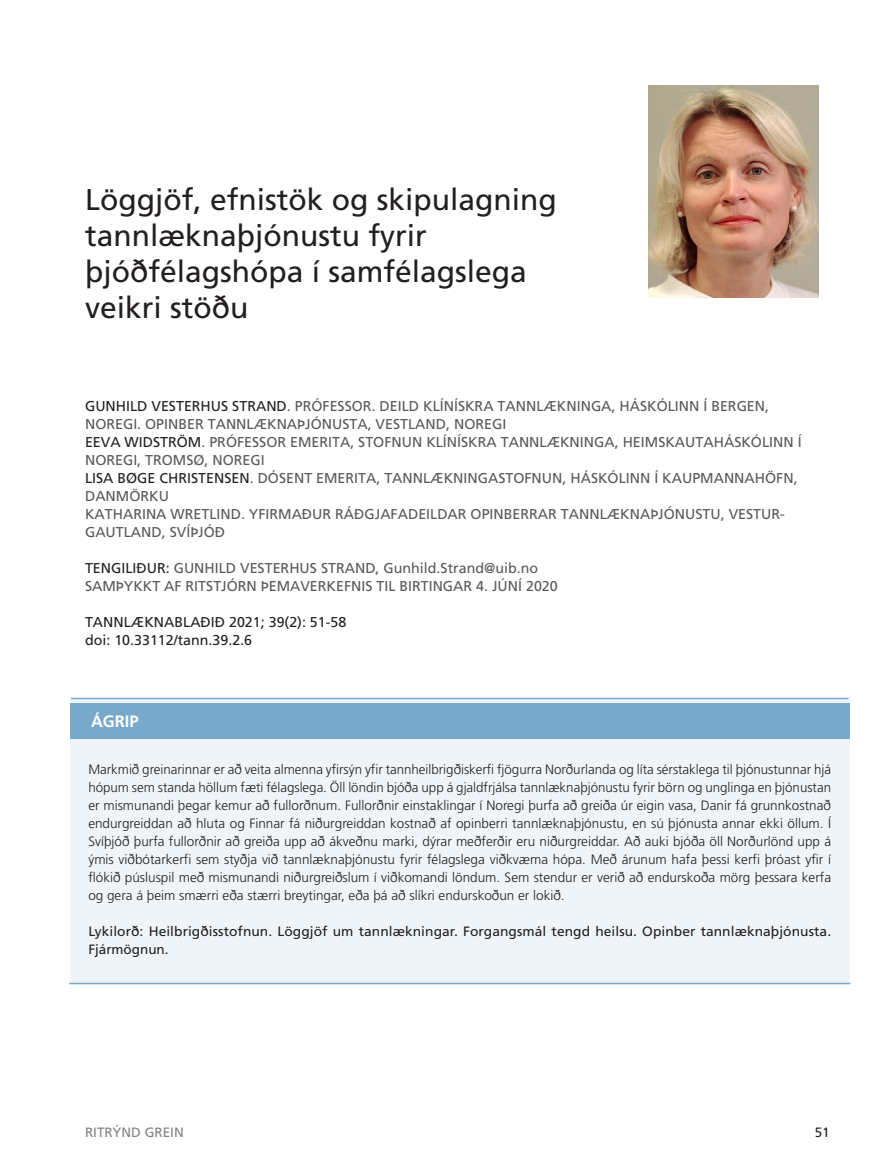
<style>
.page{position:relative;width:893px;height:1170px;background:#fff}
.page>*{position:absolute;margin:0;border:0;box-sizing:border-box;transform-origin:0 0}
.t1{font:30px/36px "Frutiger LT Std";color:#231f20}
.t2{font:700 16.5px "Frutiger LT Std";color:#fff}
.t3{font:14.25px/18px "Frutiger LT Std";color:#57585a}
.t4{font:14.25px/18px "Frutiger LT Std";color:#231f20}
.t5{font:300 13.5px/18px "Frutiger LT Std";color:#231f20;text-align:justify}
.t6{font:13.5px/18px "Frutiger LT Std";letter-spacing:.005em;color:#231f20}
.t7{font:13.5px "Frutiger LT Std";color:#808285}
.s1{color:#231f20}
</style>
<div class="page">
<div style="left:70px;top:697px;width:780px;height:285px;background:#eff4f8"></div>
<hr style="left:71px;top:697px;width:777px;height:2px;background:#78a9cb">
<div style="left:70px;top:703px;width:780px;height:36px;background:#78a9cb"></div>
<img style="left:648px;top:85px;width:171px;height:213px">
<hr style="left:69px;top:982px;width:781px;height:2px;background:#78a9cb">
<h1 class="t1" style="left:85px;top:181px;width:473px">Löggjöf, efnistök og skipulagning tannlæknaþjónustu fyrir þjóðfélagshópa í samfélagslega veikri stöðu</h1>
<p class="t3" style="left:85px;top:396px;width:718px"><span class="s1">GUNHILD VESTERHUS STRAND</span>. PRÓFESSOR. DEILD KLÍNÍSKRA TANNLÆKNINGA, HÁSKÓLINN Í BERGEN, NOREGI. OPINBER TANNLÆKNAÞJÓNUSTA, VESTLAND, NOREGI<br><span class="s1">EEVA WIDSTRÖM</span>. PRÓFESSOR EMERITA, STOFNUN KLÍNÍSKRA TANNLÆKNINGA, HEIMSKAUTAHÁSKÓLINN Í NOREGI, TROMSØ, NOREGI<br><span class="s1">LISA BØGE CHRISTENSEN</span>. DÓSENT EMERITA, TANNLÆKNINGASTOFNUN, HÁSKÓLINN Í KAUPMANNAHÖFN, DANMÖRKU<br>KATHARINA WRETLIND. YFIRMAÐUR RÁÐGJAFADEILDAR OPINBERRAR TANNLÆKNAÞJÓNUSTU, VESTUR-GAUTLAND, SVÍÞJÓÐ</p>
<p class="t3" style="left:85px;top:558px;width:474px"><span class="s1">TENGILIÐUR:</span> GUNHILD VESTERHUS STRAND, Gunhild.Strand@uib.no<br>SAMÞYKKT AF RITSTJÓRN ÞEMAVERKEFNIS TIL BIRTINGAR 4. JÚNÍ 2020</p>
<p class="t4" style="left:85px;top:612px;width:263px">TANNLÆKNABLAÐIÐ 2021; 39(2): 51-58 doi: 10.33112/tann.39.2.6</p>
<p class="t2" style="left:91px;top:712px;width:49px">ÁGRIP</p>
<p class="t5" style="left:88px;top:760px;width:744px">Markmið greinarinnar er að veita almenna yfirsýn yfir tannheilbrigðiskerfi fjögurra Norðurlanda og líta sérstaklega til þjónustunnar hjá hópum sem standa höllum fæti félagslega. Öll löndin bjóða upp á gjaldfrjálsa tannlæknaþjónustu fyrir börn og unglinga en þjónustan er mismunandi þegar kemur að fullorðnum. Fullorðnir einstaklingar í Noregi þurfa að greiða úr eigin vasa, Danir fá grunnkostnað endurgreiddan að hluta og Finnar fá niðurgreiddan kostnað af opinberri tannlæknaþjónustu, en sú þjónusta annar ekki öllum. Í Svíþjóð þurfa fullorðnir að greiða upp að ákveðnu marki, dýrar meðferðir eru niðurgreiddar. Að auki bjóða öll Norðurlönd upp á ýmis viðbótarkerfi sem styðja við tannlæknaþjónustu fyrir félagslega viðkvæma hópa. Með árunum hafa þessi kerfi þróast yfir í flókið púsluspil með mismunandi niðurgreiðslum í viðkomandi löndum. Sem stendur er verið að endurskoða mörg þessara kerfa og gera á þeim smærri eða stærri breytingar, eða þá að slíkri endurskoðun er lokið.</p>
<p class="t6" style="left:88px;top:922px;width:744px">Lykilorð: Heilbrigðisstofnun. Löggjöf um tannlækningar. Forgangsmál tengd heilsu. Opinber tannlæknaþjónusta.<br>Fjármögnun.</p>
<p class="t7" style="left:85px;top:1124px;width:100px">RITRÝND GREIN</p>
<p class="t6" style="left:815px;top:1123px;width:17px">51</p>
</div>
